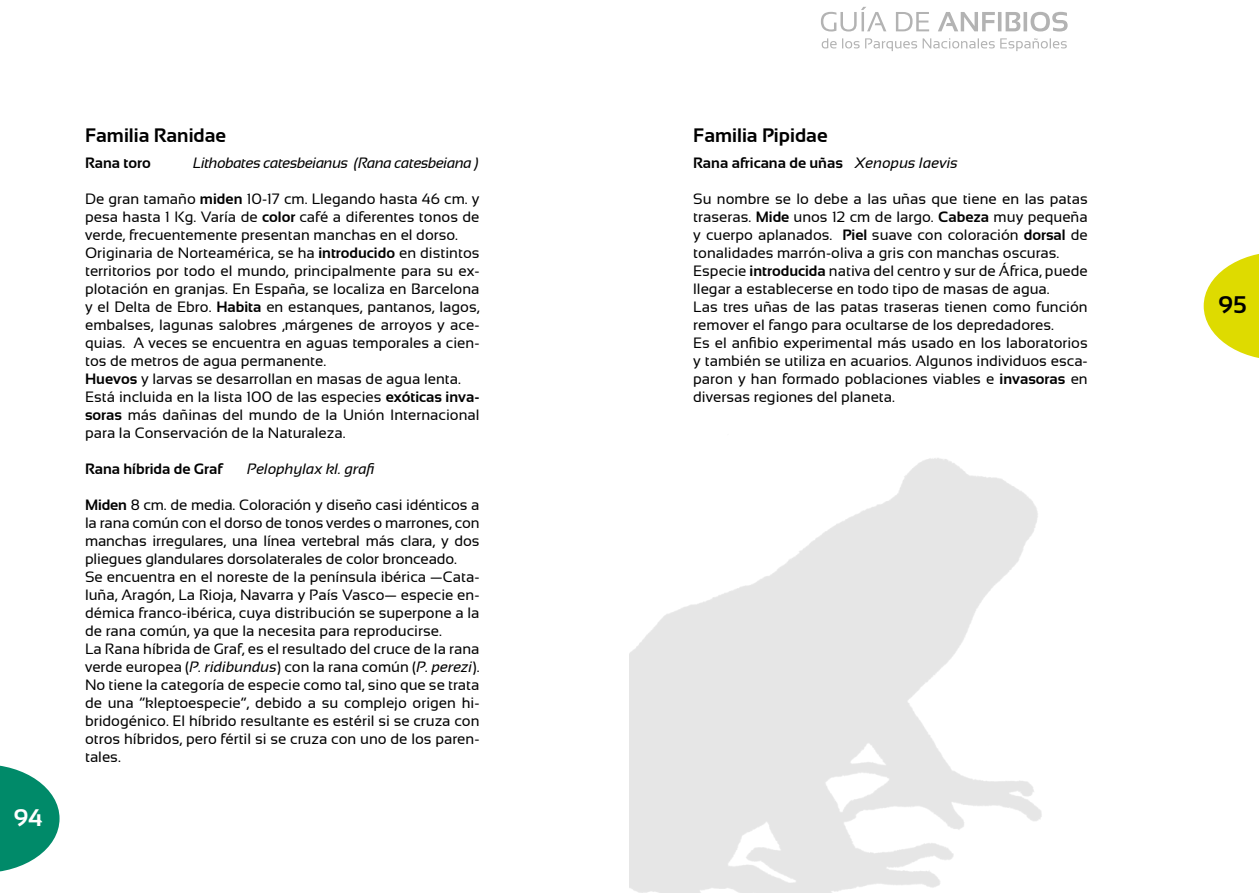
<style>
.page{position:relative;width:1259px;height:893px;background:#fff}
.page>*{position:absolute;margin:0;border:0;box-sizing:border-box;transform-origin:0 0}
.t1{font:700 24px "Sansation";color:#000}
.t2{font:700 24px "Sansation";color:#fff}
.t3{font:700 19.5px "Sansation";color:#000}
.t4{font:15px/18px "Sansation";color:#000}
.t5{font:700 15px "Sansation";color:#000}
.t6{font:italic 15px "Sansation";letter-spacing:-.03em;color:#000}
.t7{font:italic 15px "Sansation";color:#000}
.s1{font-weight:700}
.s2{font-style:italic}
.s3{font-weight:400;font-style:italic}
</style>
<div class="page">
<svg style="left:821px;top:7px;width:246px;height:25px"></svg>
<svg style="left:821px;top:38px;width:245px;height:13px"></svg>
<svg style="left:1203px;top:254px;width:56px;height:104px"></svg>
<svg style="left:0;top:765px;width:60px;height:107px"></svg>
<h1 class="t2" style="left:13px;top:804px;width:31px">94</h1>
<h2 class="t3" style="left:85px;top:124px;width:143px">Familia Ranidae</h2>
<h2 class="t3" style="left:693px;top:124px;width:136px">Familia Pipidae</h2>
<p class="t5" style="left:85px;top:155px;width:67px">Rana toro</p>
<p class="t6" style="left:193px;top:155px;width:287px">Lithobates catesbeianus (Rana catesbeiana )</p>
<p class="t4" style="left:85px;top:190px;width:396px">De gran tamaño <span class="s1">miden</span> 10-17 cm. Llegando hasta 46 cm. y pesa hasta 1 Kg. Varía de <span class="s1">color</span> café a diferentes tonos de verde, frecuentemente presentan manchas en el dorso.<br>Originaria de Norteamérica, se ha <span class="s1">introducido</span> en distintos territorios por todo el mundo, principalmente para su ex&shy;plotación en granjas. En España, se localiza en Barcelona y el Delta de Ebro. <span class="s1">Habita</span> en estanques, pantanos, lagos, embalses, lagunas salobres ,márgenes de arroyos y ace&shy;quias. A veces se encuentra en aguas temporales a cien&shy;tos de metros de agua permanente.<br><span class="s1">Huevos</span> y larvas se desarrollan en masas de agua lenta.<br>Está incluida en la lista 100 de las especies <span class="s1">exóticas inva&shy;soras</span> más dañinas del mundo de la Unión Internacional para la Conservación de la Naturaleza.</p>
<p class="t5" style="left:85px;top:461px;width:139px">Rana híbrida de Graf</p>
<p class="t7" style="left:247px;top:461px;width:130px">Pelophylax kl. grafi</p>
<p class="t4" style="left:85px;top:496px;width:396px"><span class="s1">Miden</span> 8 cm. de media. Coloración y diseño casi idénticos a la rana común con el dorso de tonos verdes o marrones, con manchas irregulares, una línea vertebral más clara, y dos pliegues glandulares dorsolaterales de color bronceado.<br>Se encuentra en el noreste de la península ibérica —Cata&shy;luña, Aragón, La Rioja, Navarra y País Vasco— especie en&shy;démica franco-ibérica, cuya distribución se superpone a la de rana común, ya que la necesita para reproducirse.<br>La Rana híbrida de Graf, es el resultado del cruce de la rana verde europea (<span class="s2">P. ridibundus</span>) con la rana común (<span class="s2">P. perezi</span>).<br>No tiene la categoría de especie como tal, sino que se trata de una ”kleptoespecie”, debido a su complejo origen hi&shy;bridogénico. El híbrido resultante es estéril si se cruza con otros híbridos, pero fértil si se cruza con uno de los paren&shy;tales.</p>
<p class="t5" style="left:693px;top:155px;width:266px">Rana africana de uñas <span class="s3">Xenopus laevis</span></p>
<p class="t4" style="left:693px;top:190px;width:396px">Su nombre se lo debe a las uñas que tiene en las patas traseras. <span class="s1">Mide</span> unos 12 cm de largo. <span class="s1">Cabeza</span> muy pequeña y cuerpo aplanados. <span class="s1">Piel</span> suave con coloración <span class="s1">dorsal</span> de tonalidades marrón-oliva a gris con manchas oscuras.<br>Especie <span class="s1">introducida</span> nativa del centro y sur de África, puede llegar a establecerse en todo tipo de masas de agua.<br>Las tres uñas de las patas traseras tienen como función remover el fango para ocultarse de los depredadores.<br>Es el anfibio experimental más usado en los laboratorios y también se utiliza en acuarios. Algunos individuos esca&shy;paron y han formado poblaciones viables e <span class="s1">invasoras</span> en diversas regiones del planeta.</p>
<h1 class="t1" style="left:1218px;top:292px;width:30px">95</h1>
</div>
